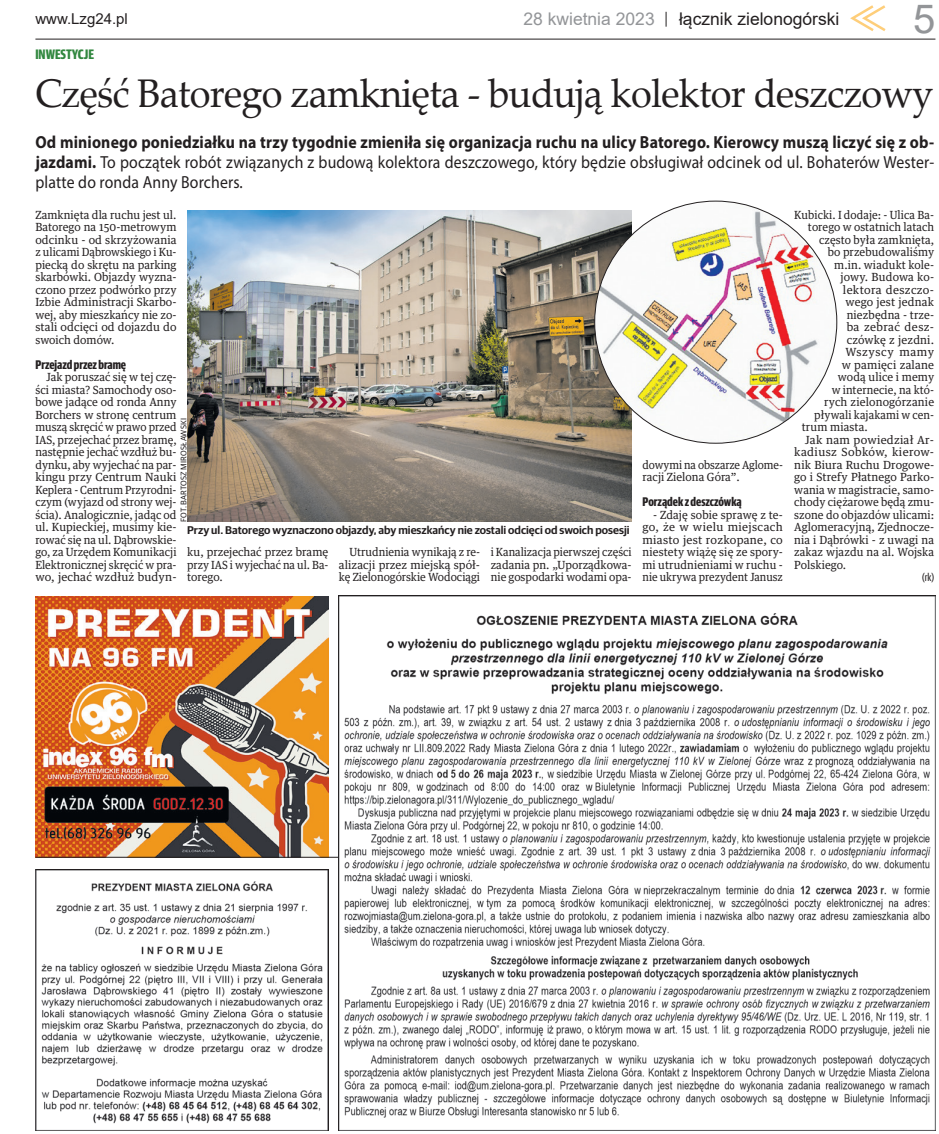
<style>
.page{position:relative;width:939px;height:1134px;background:#fff}
.page>*{position:absolute;margin:0;border:0;box-sizing:border-box;transform-origin:0 0}
.tytul_36{font:40px "Palatino Linotype";letter-spacing:-.02em;color:#231f20;scale:.95 1}
.t1{font:40px "Arial";color:#939598}
.lead_otwarcia{font:17.5px/20px "Myriad Pro";letter-spacing:.01em;color:#231f20;text-align:justify;scale:.9 1}
.t2{font:17.5px "Arial";color:#231f20}
.t3{font:17.5px "Arial";color:#939598}
.t4{font:15px "Arial";color:#231f20}
.nadtytul{font:700 13.75px "Guardian Sans X Cond";color:#31873f}
.Śródtytul{font:700 12.5px "Guardian Sans X Cond";color:#231f20}
.Normalny{font:11.25px/12.5px "Guardian Text Egyp";letter-spacing:.005em;color:#231f20;text-align:justify;scale:.95 1}
.Normalny-2{font:11.25px/12.5px "Guardian Text Egyp";letter-spacing:.005em;color:#231f20;text-align:justify}
.Pierwszy{font:11.25px/12.5px "Guardian Text Egyp";color:#231f20;text-align:justify;scale:.95 1}
.Normalny-3{font:11.25px/12.5px "Guardian Text Egyp";letter-spacing:.005em;color:#231f20;text-align:justify;scale:.93 1}
.Normalny-4{font:11.25px/12.5px "Guardian Text Egyp";letter-spacing:.005em;color:#231f20;text-align:justify;scale:.96 1}
.foto_podpis{font:600 11.25px "Guardian Sans";color:#231f20}
.Normalny-5{font:11.25px/12.5px "Guardian Text Egyp";letter-spacing:.005em;color:#231f20;text-align:justify;scale:.92 1}
.Normalny-6{font:11.25px "Guardian Text Egyp";letter-spacing:.005em;color:#231f20;scale:.94 1}
.Normalny-7{font:11.25px/12.5px "Guardian Text Egyp";letter-spacing:.005em;color:#231f20;scale:.91 1}
.Normalny-8{font:11.25px "Guardian Text Egyp";letter-spacing:.025em;color:#231f20}
.Normalny-9{font:11.25px "Guardian Text Egyp";letter-spacing:.03em;color:#231f20}
.Normalny-10{font:11.25px "Guardian Text Egyp";letter-spacing:.045em;color:#231f20}
.Pierwszy-2{font:11.25px "Guardian Sans X Cond";color:#231f20}
.foto_podpis-2{font:8.12px "Guardian Sans";letter-spacing:.02em;color:#231f20}
.s1{font-weight:700}
</style>
<div class="page">
<svg style="left:850px;top:5px;width:36px;height:26px"></svg>
<hr style="left:35px;top:39px;width:900px;height:1px;background:#231f20">
<svg style="left:666px;top:12px;width:1px;height:15px"></svg>
<img style="left:187px;top:211px;width:445px;height:311px">
<img style="left:35px;top:596px;width:293px;height:261px">
<img style="left:35px;top:870px;width:293px;height:260px">
<hr style="left:35px;top:857px;width:900px;height:1px;background:#231f20">
<img style="left:339px;top:596px;width:596px;height:534px">
<img style="left:595px;top:201px;width:242px;height:242px;border-radius:121px">
<h3 class="t4" style="left:35px;top:9px;width:94px">www.Lzg24.pl</h3>
<h2 class="t3" style="left:523px;top:7px;width:133px">28 kwietnia 2023</h2>
<h2 class="t2" style="left:679px;top:7px;width:162px">łącznik zielonogórski</h2>
<h1 class="t1" style="left:913px;top:-9px;width:24px">5</h1>
<p class="nadtytul" style="left:35px;top:45px;width:60px">INWESTYCJE</p>
<p class="tytul_36" style="left:35px;top:65px;width:947px">Część Batorego zamknięta - budują kolektor deszczowy</p>
<p class="lead_otwarcia" style="left:35px;top:132px;width:1000px"><span class="s1">Od minionego poniedziałku na trzy tygodnie zmieniła się organizacja ruchu na ulicy Batorego. Kierowcy muszą liczyć się z ob&shy;jazdami.</span> To początek robót związanych z budową kolektora deszczowego, który będzie obsługiwał odcinek od ul. Bohaterów Wester&shy;platte do ronda Anny Borchers.</p>
<p class="Pierwszy" style="left:35px;top:207px;width:150px">Zamknięta dla ruchu jest ul.<br>Batorego na 150-metrowym odcinku - od skrzyżowania z ulicami Dąbrowskiego i Ku&shy;piecką do skrętu na parking skarbówki. Objazdy wyzna&shy;czono przez podwórko przy Izbie Administracji Skarbo&shy;wej, aby mieszkańcy nie zo&shy;stali odcięci od dojazdu do swoich domów.</p>
<p class="Śródtytul" style="left:35px;top:356px;width:92px">Przejazd przez bramę</p>
<p class="Normalny" style="left:35px;top:370px;width:150px;text-indent:11px">Jak poruszać się w tej czę&shy;ści miasta? Samochody oso&shy;bowe jadące od ronda Anny Borchers w stronę centrum muszą skręcić w prawo przed IAS, przejechać przez bramę, następnie jechać wzdłuż bu&shy;dynku, aby wyjechać na par&shy;kingu przy Centrum Nauki Keplera - Centrum Przyrodni&shy;czym (wyjazd od strony wej&shy;ścia). Analogicznie, jadąc od ul. Kupieckiej, musimy kie&shy;rować się na ul. Dąbrowskie&shy;go, za Urzędem Komunikacji Elektronicznej skręcić w pra&shy;wo, jechać wzdłuż budyn-</p>
<p class="Normalny-3" style="left:794px;top:207px;width:152px">Kubicki. I dodaje: - Ulica Ba-</p>
<p class="Normalny-6" style="left:808px;top:218px;width:136px">torego w ostatnich latach</p>
<p class="Normalny-6" style="left:819px;top:230px;width:124px">często była zamknięta,</p>
<p class="Normalny-6" style="left:828px;top:243px;width:115px">bo przebudowaliśmy</p>
<p class="Normalny" style="left:834px;top:257px;width:107px">m.in. wiadukt kole-</p>
<p class="Normalny-4" style="left:840px;top:270px;width:99px">jowy. Budowa ko-</p>
<p class="Normalny-8" style="left:843px;top:280px;width:93px">lektora deszczo-</p>
<p class="Normalny-2" style="left:845px;top:295px;width:90px">wego jest jednak</p>
<p class="Normalny" style="left:847px;top:307px;width:94px">niezbędna - trze-</p>
<p class="Normalny-9" style="left:847px;top:318px;width:89px">ba zebrać desz-</p>
<p class="Normalny-4" style="left:847px;top:332px;width:93px">czówkę z jezdni.</p>
<p class="Normalny-10" style="left:845px;top:343px;width:90px">Wszyscy mamy</p>
<p class="Normalny-2" style="left:842px;top:357px;width:94px">w pamięci zalane</p>
<p class="Normalny" style="left:838px;top:370px;width:103px">wodą ulice i memy</p>
<p class="Normalny-3" style="left:832px;top:382px;width:112px">w internecie, na któ-</p>
<p class="Normalny-4" style="left:824px;top:395px;width:116px">rych zielonogórzanie</p>
<p class="Normalny-3" style="left:814px;top:407px;width:131px">pływali kajakami w cen-</p>
<p class="Normalny" style="left:802px;top:420px;width:71px">trum miasta.</p>
<p class="Normalny-2" style="left:794px;top:432px;width:141px;text-indent:11px">Jak nam powiedział Ar&shy;kadiusz Sobków, kierow&shy;nik Biura Ruchu Drogowe&shy;go i Strefy Płatnego Parko&shy;wania w magistracie, samo&shy;chody ciężarowe będą zmu&shy;szone do objazdów ulicami:<br>Aglomeracyjną, Zjednocze&shy;nia i Dąbrówki - z uwagi na zakaz wjazdu na al. Wojska Polskiego.</p>
<p class="Pierwszy-2" style="left:922px;top:570px;width:14px">(rk)</p>
<p class="foto_podpis-2" style="left:178px;top:522px;width:105px;rotate:-90deg">FOT. BARTOSZ MIROSŁAWSKI</p>
<p class="Normalny-7" style="left:643px;top:457px;width:156px">dowymi na obszarze Aglome&shy;racji Zielona Góra”.</p>
<p class="Śródtytul" style="left:643px;top:493px;width:101px">Porządek z deszczówką</p>
<p class="Normalny" style="left:643px;top:507px;width:149px;text-indent:11px">- Zdaję sobie sprawę z te&shy;go, że w wielu miejscach miasto jest rozkopane, co niestety wiążę się ze spory&shy;mi utrudnieniami w ruchu - nie ukrywa prezydent Janusz</p>
<p class="foto_podpis" style="left:187px;top:522px;width:444px">Przy ul. Batorego wyznaczono objazdy, aby mieszkańcy nie zostali odcięci od swoich posesji</p>
<p class="Normalny-4" style="left:187px;top:545px;width:149px">ku, przejechać przez bramę przy IAS i wyjechać na ul. Ba&shy;torego.</p>
<p class="Normalny-3" style="left:339px;top:545px;width:153px;text-indent:11px">Utrudnienia wynikają z re&shy;alizacji przez miejską spół&shy;kę Zielonogórskie Wodociągi</p>
<p class="Normalny-5" style="left:491px;top:545px;width:155px">i Kanalizacja pierwszej części zadania pn. „Uporządkowa&shy;nie gospodarki wodami opa-</p>
</div>
